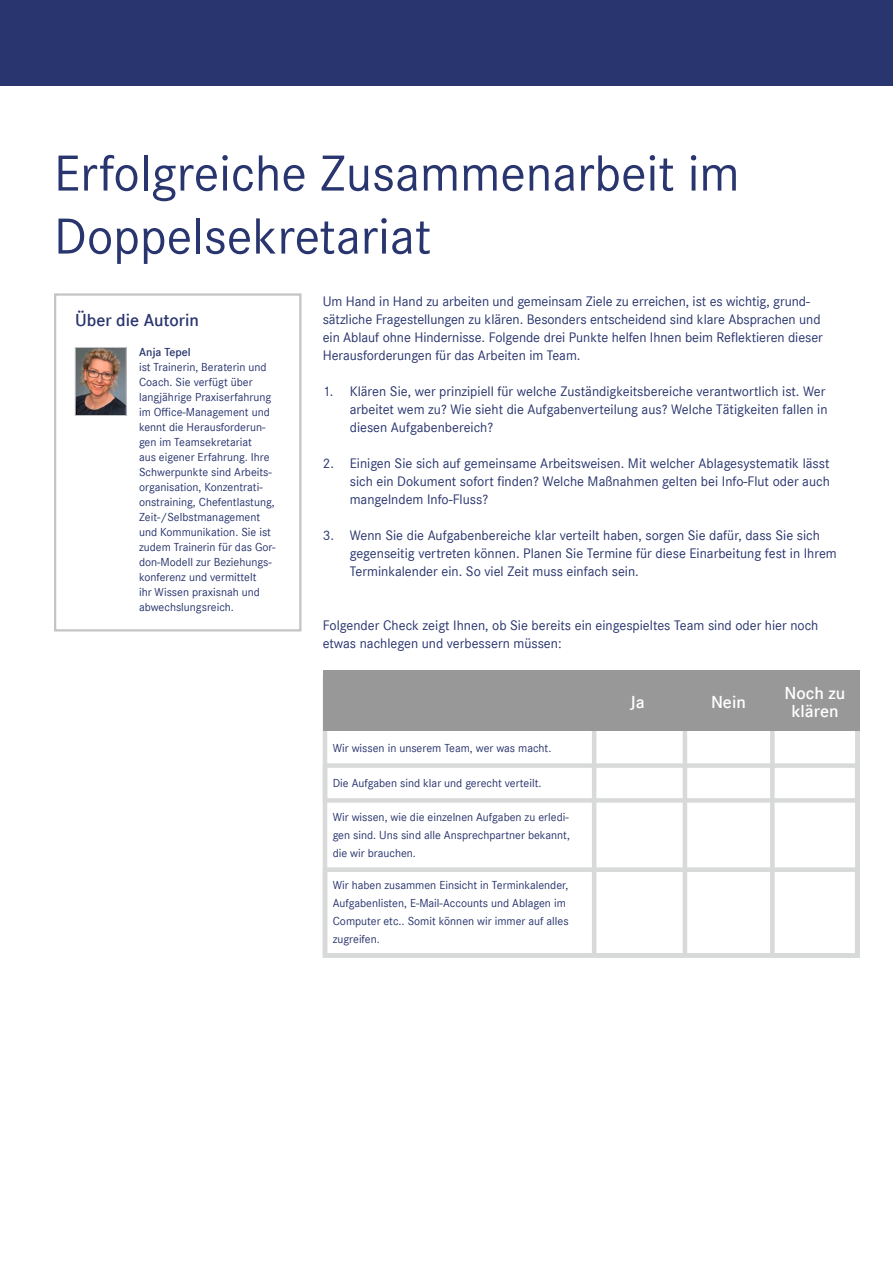
<style>
.page{position:relative;width:893px;height:1263px;background:#fff}
.page>*{position:absolute;margin:0;border:0;box-sizing:border-box;transform-origin:0 0}
.t1{font:52.5px/63px "Corporate S";color:#29356e}
.t2{font:600 18px/17.9px "Corporate S";color:#fff;text-align:center}
.t3{font:600 18px "Corporate S";color:#29356e}
.t4{font:14.25px/18px "Corporate S";color:#29356e}
.t5{font:12px/15px "Corporate S";color:#29356e}
.t6{font:600 12px "Corporate S";color:#29356e}
</style>
<div class="page">
<div style="left:0;top:0;width:893px;height:85px;background:#29356e"></div>
<div style="left:54px;top:293px;width:247px;height:338px;border:2px solid #c4c4c5"></div>
<img style="left:77px;top:349px;width:47px;height:65px">
<div style="left:75px;top:347px;width:51px;height:69px;border:1px solid #c4c4c5"></div>
<div style="left:770px;top:676px;width:90px;height:282px;border:4px solid #d8d9d9"></div>
<div style="left:323px;top:670px;width:536px;height:60px;background:#989898"></div>
<div style="left:323px;top:763px;width:536px;height:40px;border:4px solid #d8d9d9"></div>
<div style="left:323px;top:867px;width:536px;height:91px;border:4px solid #d8d9d9"></div>
<h1 class="t1" style="left:54px;top:142px;width:687px">Erfolgreiche Zusammenarbeit im<br>Doppelsekretariat</h1>
<p class="t4" style="left:323px;top:292px;width:502px">Um Hand in Hand zu arbeiten und gemeinsam Ziele zu erreichen, ist es wichtig, grund&shy;sätzliche Fragestellungen zu klären. Besonders entscheidend sind klare Absprachen und ein Ablauf ohne Hindernisse. Folgende drei Punkte helfen Ihnen beim Reflektieren dieser Herausforderungen für das Arbeiten im Team.</p>
<p class="t4" style="left:350px;top:382px;width:479px;text-indent:-27px">1. Klären Sie, wer prinzipiell für welche Zuständigkeitsbereiche verantwortlich ist. Wer arbeitet wem zu? Wie sieht die Aufgabenverteilung aus? Welche Tätigkeiten fallen in diesen Aufgabenbereich?</p>
<p class="t4" style="left:350px;top:454px;width:482px;text-align:justify;text-indent:-27px">2. Einigen Sie sich auf gemeinsame Arbeitsweisen. Mit welcher Ablagesystematik lässt sich ein Dokument sofort finden? Welche Maßnahmen gelten bei Info-Flut oder auch mangelndem Info-Fluss?</p>
<p class="t4" style="left:350px;top:526px;width:489px;text-indent:-27px">3. Wenn Sie die Aufgabenbereiche klar verteilt haben, sorgen Sie dafür, dass Sie sich gegenseitig vertreten können. Planen Sie Termine für diese Einarbeitung fest in Ihrem<br>Terminkalender ein. So viel Zeit muss einfach sein.</p>
<p class="t3" style="left:75px;top:309px;width:125px">Über die Autorin</p>
<p class="t6" style="left:139px;top:345px;width:53px">Anja Tepel</p>
<p class="t5" style="left:139px;top:359px;width:138px">ist Trainerin, Beraterin und<br>Coach. Sie verfügt über langjährige Praxiserfahrung im Office-Management und kennt die Herausforderun&shy;gen im Teamsekretariat<br>aus eigener Erfahrung. Ihre<br>Schwerpunkte sind Arbeits&shy;organisation, Konzentrati&shy;onstraining, Chefentlastung,<br>Zeit-/Selbstmanagement und Kommunikation. Sie ist zudem Trainerin für das Gor&shy;don-Modell zur Beziehungs&shy;konferenz und vermittelt<br>ihr Wissen praxisnah und abwechslungsreich.</p>
<p class="t4" style="left:323px;top:616px;width:497px">Folgender Check zeigt Ihnen, ob Sie bereits ein eingespieltes Team sind oder hier noch etwas nachlegen und verbessern müssen:</p>
<p class="t5" style="left:333px;top:740px;width:220px">Wir wissen in unserem Team, wer was macht.</p>
<p class="t5" style="left:333px;top:775px;width:210px">Die Aufgaben sind klar und gerecht verteilt.</p>
<p class="t5" style="left:333px;top:808px;width:239px;line-height:17.9px;text-align:justify">Wir wissen, wie die einzelnen Aufgaben zu erledi&shy;gen sind. Uns sind alle Ansprechpartner bekannt, die wir brauchen.</p>
<p class="t5" style="left:333px;top:876px;width:237px;line-height:17.9px">Wir haben zusammen Einsicht in Terminkalender, Aufgabenlisten, E-Mail-Accounts und Ablagen im Computer etc.. Somit können wir immer auf alles zugreifen.</p>
<p class="t2" style="left:630px;top:694px;width:16px">Ja</p>
<p class="t2" style="left:711px;top:694px;width:36px">Nein</p>
<p class="t2" style="left:784px;top:684px;width:62px">Noch zu klären</p>
</div>
